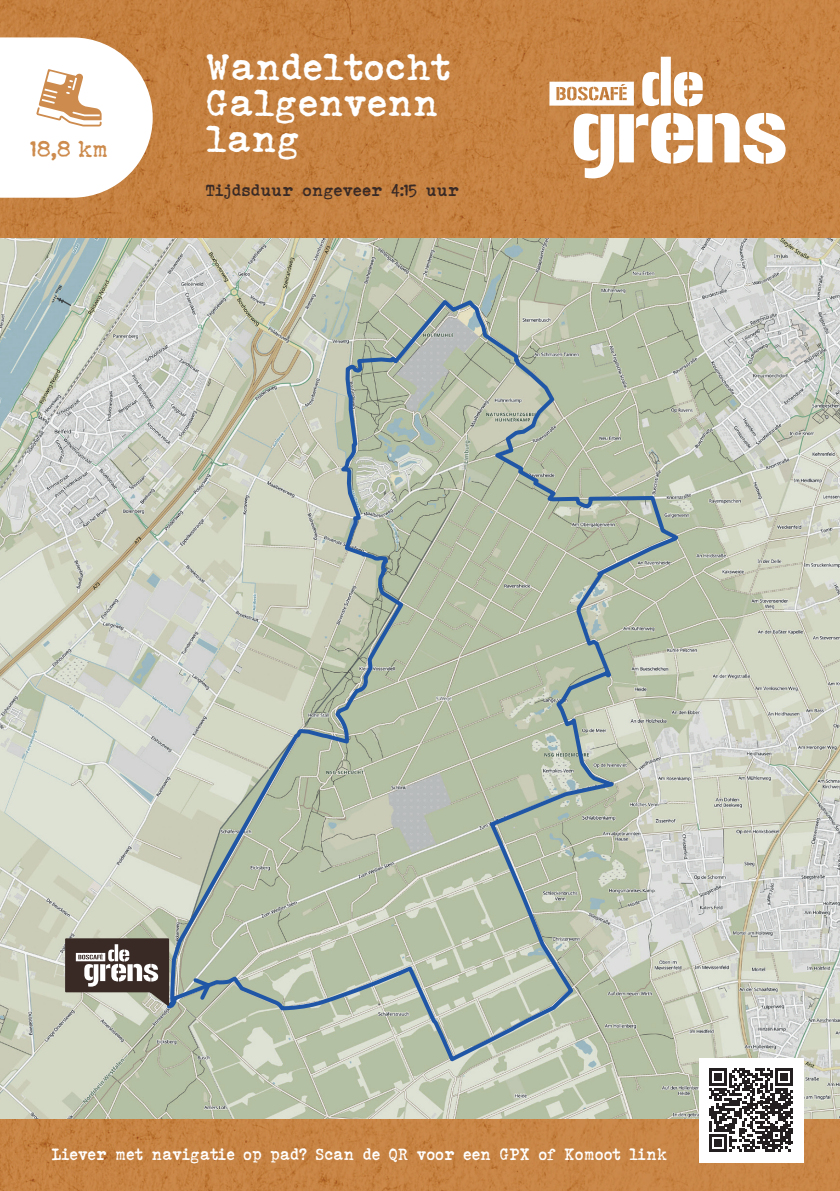
<style>
.page{position:relative;width:840px;height:1191px;background:#fff}
.page>*{position:absolute;margin:0;border:0;box-sizing:border-box;transform-origin:0 0}
.t1{font:700 36px/36px "John Doe";color:#fff}
.t2{font:700 22px "John Doe";color:#cd8b4d}
.t3{font:700 16px "John Doe";color:#fff;scale:.94 1}
.t4{font:700 16px "John Doe";color:#392a26}
</style>
<div class="page">
<img style="left:0;top:0;width:839px;height:1191px">
<img style="left:0;top:238px;width:839px;height:881px">
<div style="left:698px;top:1058px;width:104px;height:104px;background:#fff"></div>
<svg style="left:549px;top:82px;width:84px;height:24px"></svg>
<svg style="left:642px;top:57px;width:60px;height:49px"></svg>
<svg style="left:573px;top:113px;width:212px;height:65px"></svg>
<svg style="left:0;top:37px;width:153px;height:161px"></svg>
<svg style="left:709px;top:1068px;width:83px;height:83px"></svg>
<svg style="left:165px;top:296px;width:517px;height:768px;background:#b9c1af"></svg>
<svg style="left:190px;top:975px;width:24px;height:28px"></svg>
<div style="left:65px;top:938px;width:104px;height:54px;background:#392a26"></div>
<svg style="left:76px;top:944px;width:93px;height:62px"></svg>
<h2 class="t2" style="left:31px;top:135px;width:79px">18,8 km</h2>
<h1 class="t1" style="left:205px;top:48px;width:246px">Wandeltocht<br>Galgenvenn lang</h1>
<p class="t4" style="left:205px;top:180px;width:255px">Tijdsduur ongeveer 4:15 uur</p>
<p class="t3" style="left:51px;top:1144px;width:656px">Liever met navigatie op pad? Scan de QR voor een GPX of Komoot link</p>
</div>
